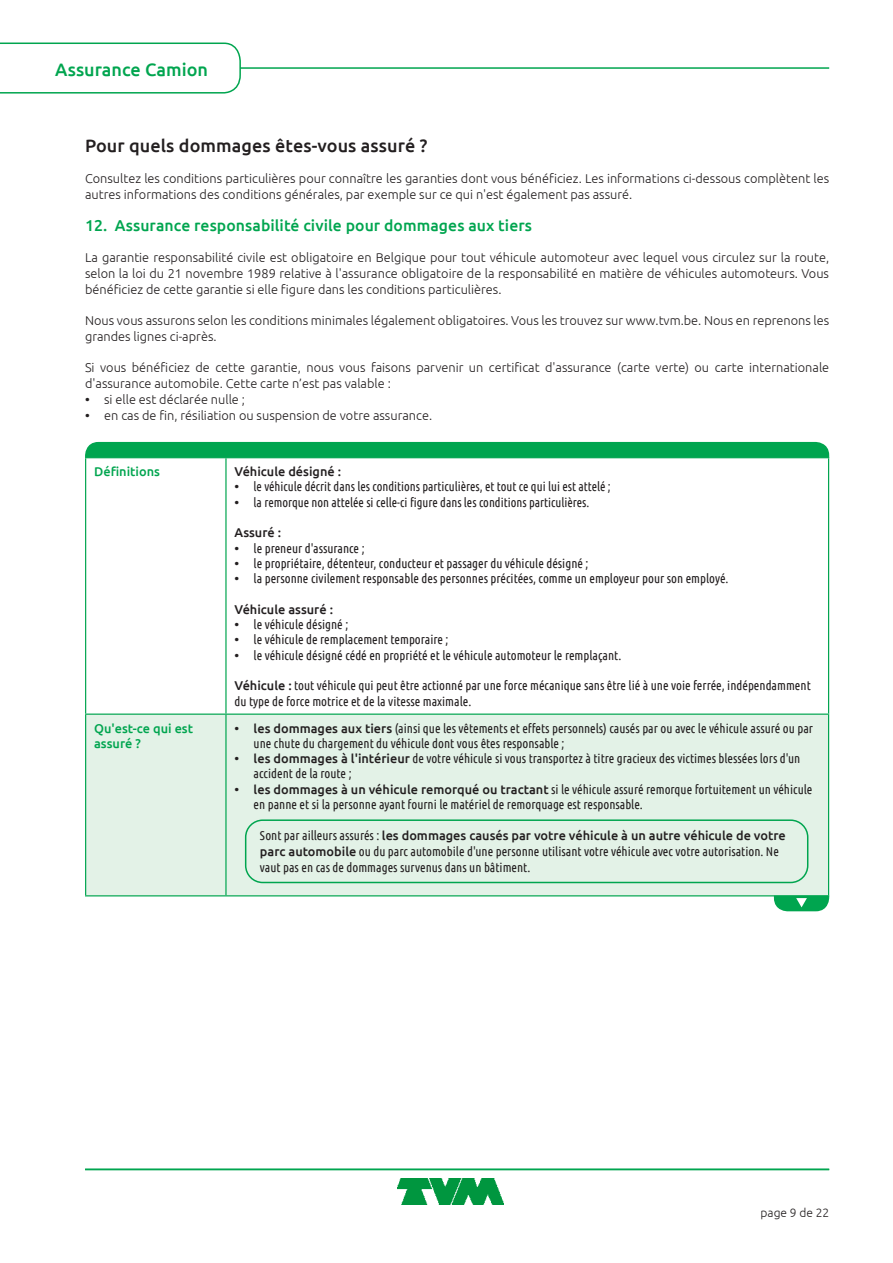
<style>
.page{position:relative;width:893px;height:1263px;background:#fff}
.page>*{position:absolute;margin:0;border:0;box-sizing:border-box;transform-origin:0 0}
.Hoofdstuk{font:500 18px "Ubuntu";letter-spacing:.005em;color:#231f20}
.t1{font:500 18px "Ubuntu";color:#00a54f}
.Bodykop_gr_10_5pt{font:500 15.75px "Ubuntu";letter-spacing:.005em;color:#00a54f}
.Body_tabel{font:12.75px/15.3px "Ubuntu Condensed";color:#231f20}
.Body{font:300 12.75px/15.8px "Ubuntu";color:#231f20}
.Body_tabel-2{font:500 12.75px "Ubuntu";color:#231f20}
.Body-2{font:500 12.75px/15.8px "Ubuntu";color:#00a54f}
.t2{font:300 12px "Ubuntu";color:#231f20}
.s1{font-weight:500}
.s2{font-family:"Ubuntu";font-weight:500}
</style>
<div class="page">
<svg style="left:86px;top:458px;width:742px;height:255px"></svg>
<div style="left:86px;top:715px;width:742px;height:180px;background:#e3f2e7"></div>
<hr style="left:85px;top:458px;width:1px;height:255px;background:#00a54f">
<hr style="left:225px;top:458px;width:2px;height:255px;background:#00a54f">
<hr style="left:828px;top:458px;width:1px;height:255px;background:#00a54f">
<hr style="left:85px;top:713px;width:141px;height:2px;background:#00a54f">
<hr style="left:85px;top:715px;width:1px;height:180px;background:#00a54f">
<hr style="left:226px;top:713px;width:603px;height:2px;background:#00a54f">
<hr style="left:225px;top:715px;width:2px;height:180px;background:#00a54f">
<hr style="left:828px;top:715px;width:1px;height:180px;background:#00a54f">
<hr style="left:85px;top:895px;width:141px;height:1px;background:#00a54f">
<hr style="left:226px;top:895px;width:603px;height:1px;background:#00a54f">
<svg style="left:85px;top:442px;width:744px;height:16px;background:#02a550"></svg>
<div style="left:245px;top:819px;width:563px;height:64px;border:2px solid #00a54f;border-radius:17px"></div>
<svg style="left:774px;top:895px;width:55px;height:16px"></svg>
<img style="left:398px;top:1178px;width:105px;height:27px">
<hr style="left:85px;top:1169px;width:744px;height:1px;background:#00a54f">
<hr style="left:202px;top:67px;width:627px;height:2px;background:#00a54f">
<svg style="left:0;top:42px;width:242px;height:52px"></svg>
<h1 class="t1" style="left:55px;top:58px;width:154px">Assurance Camion</h1>
<p class="Hoofdstuk" style="left:85px;top:134px;width:344px">Pour quels dommages êtes-vous assuré ?</p>
<p class="Body" style="left:85px;top:171px;width:746px">Consultez les conditions particulières pour connaître les garanties dont vous bénéficiez. Les informations ci-dessous complètent les autres informations des conditions générales, par exemple sur ce qui n'est également pas assuré.</p>
<p class="Bodykop_gr_10_5pt" style="left:85px;top:215px;width:449px">12. Assurance responsabilité civile pour dommages aux tiers</p>
<p class="Body" style="left:85px;top:249px;width:746px;text-align:justify">La garantie responsabilité civile est obligatoire en Belgique pour tout véhicule automoteur avec lequel vous circulez sur la route, selon la loi du 21 novembre 1989 relative à l'assurance obligatoire de la responsabilité en matière de véhicules automoteurs. Vous bénéficiez de cette garantie si elle figure dans les conditions particulières.</p>
<p class="Body" style="left:85px;top:312px;width:746px">Nous vous assurons selon les conditions minimales légalement obligatoires. Vous les trouvez sur www.tvm.be. Nous en reprenons les grandes lignes ci-après.</p>
<p class="Body" style="left:85px;top:360px;width:746px">Si vous bénéficiez de cette garantie, nous vous faisons parvenir un certificat d'assurance (carte verte) ou carte internationale d'assurance automobile. Cette carte n’est pas valable :</p>
<p class="Body" style="left:85px;top:391px;width:161px"><span class="s1">•</span> si elle est déclarée nulle ;</p>
<p class="Body" style="left:85px;top:407px;width:349px"><span class="s1">•</span> en cas de fin, résiliation ou suspension de votre assurance.</p>
<p class="Body-2" style="left:94px;top:463px;width:67px">Définitions</p>
<p class="Body_tabel-2" style="left:234px;top:463px;width:108px">Véhicule désigné :</p>
<p class="Body_tabel" style="left:234px;top:479px;width:378px"><span class="s2">•</span> le véhicule décrit dans les conditions particulières, et tout ce qui lui est attelé ;</p>
<p class="Body_tabel" style="left:234px;top:494px;width:356px"><span class="s2">•</span> la remorque non attelée si celle-ci figure dans les conditions particulières.</p>
<p class="Body_tabel-2" style="left:234px;top:525px;width:48px">Assuré :</p>
<p class="Body_tabel" style="left:234px;top:540px;width:132px"><span class="s2">•</span> le preneur d'assurance ;</p>
<p class="Body_tabel" style="left:234px;top:555px;width:355px"><span class="s2">•</span> le propriétaire, détenteur, conducteur et passager du véhicule désigné ;</p>
<p class="Body_tabel" style="left:234px;top:571px;width:495px"><span class="s2">•</span> la personne civilement responsable des personnes précitées, comme un employeur pour son employé.</p>
<p class="Body_tabel-2" style="left:234px;top:601px;width:100px">Véhicule assuré :</p>
<p class="Body_tabel" style="left:234px;top:616px;width:115px"><span class="s2">•</span> le véhicule désigné ;</p>
<p class="Body_tabel" style="left:234px;top:632px;width:216px"><span class="s2">•</span> le véhicule de remplacement temporaire ;</p>
<p class="Body_tabel" style="left:234px;top:647px;width:388px"><span class="s2">•</span> le véhicule désigné cédé en propriété et le véhicule automoteur le remplaçant.</p>
<p class="Body_tabel" style="left:234px;top:678px;width:578px"><span class="s2">Véhicule :</span> tout véhicule qui peut être actionné par une force mécanique sans être lié à une voie ferrée, indépendamment du type de force motrice et de la vitesse maximale.</p>
<p class="Body-2" style="left:94px;top:720px;width:100px">Qu'est-ce qui est assuré ?</p>
<p class="Body_tabel" style="left:254px;top:720px;width:561px;text-indent:-19px"><span class="s2">• les dommages aux tiers</span> (ainsi que les vêtements et effets personnels) causés par ou avec le véhicule assuré ou par une chute du chargement du véhicule dont vous êtes responsable ;</p>
<p class="Body_tabel" style="left:254px;top:750px;width:548px;text-indent:-19px"><span class="s2">• les dommages à l'intérieur</span> de votre véhicule si vous transportez à titre gracieux des victimes blessées lors d'un accident de la route ;</p>
<p class="Body_tabel" style="left:254px;top:781px;width:560px;text-indent:-19px"><span class="s2">• les dommages à un véhicule remorqué ou tractant</span> si le véhicule assuré remorque fortuitement un véhicule en panne et si la personne ayant fourni le matériel de remorquage est responsable.</p>
<p class="Body_tabel" style="left:260px;top:827px;width:527px;line-height:15.8px">Sont par ailleurs assurés : <span class="s2">les dommages causés par votre véhicule à un autre véhicule de votre parc automobile</span> ou du parc automobile d'une personne utilisant votre véhicule avec votre autorisation. Ne vaut pas en cas de dommages survenus dans un bâtiment.</p>
<p class="t2" style="left:760px;top:1205px;width:70px">page 9 de 22</p>
</div>
